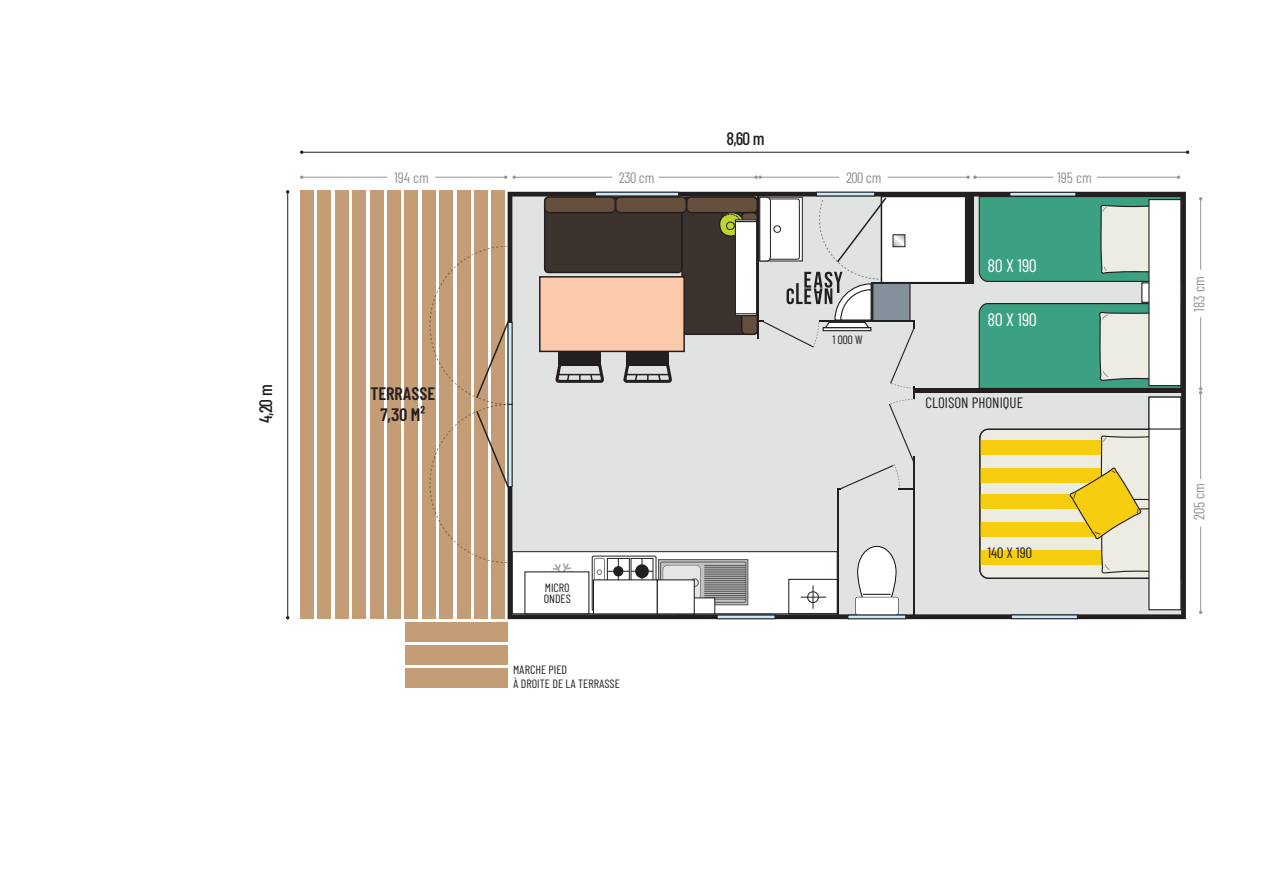
<style>
.page{position:relative;width:1263px;height:893px;background:#fff}
.page>*{position:absolute;margin:0;border:0;box-sizing:border-box;transform-origin:0 0}
.t1{font:600 18px/21.6px "Barlow Condensed";color:#231f20;text-align:center}
.t2{font:18px "Barlow Condensed";color:#fff}
.t3{font:500 18px "Barlow Condensed";color:#231f20}
.t4{font:15px "Barlow Condensed";color:#939598}
.t5{font:15px "Barlow Condensed";color:#231f20}
.t6{font:12px/14.4px "Barlow Condensed";color:#231f20}
</style>
<div class="page">
<div style="left:300px;top:191px;width:14px;height:428px;background:#c49d77"></div>
<div style="left:317px;top:191px;width:14px;height:428px;background:#c49d77"></div>
<div style="left:335px;top:191px;width:13px;height:428px;background:#c49d77"></div>
<div style="left:352px;top:191px;width:14px;height:428px;background:#c49d77"></div>
<div style="left:370px;top:191px;width:13px;height:428px;background:#c49d77"></div>
<div style="left:387px;top:191px;width:14px;height:428px;background:#c49d77"></div>
<div style="left:404px;top:191px;width:14px;height:428px;background:#c49d77"></div>
<div style="left:422px;top:191px;width:14px;height:428px;background:#c49d77"></div>
<div style="left:439px;top:191px;width:14px;height:428px;background:#c49d77"></div>
<div style="left:457px;top:191px;width:13px;height:428px;background:#c49d77"></div>
<div style="left:474px;top:191px;width:14px;height:428px;background:#c49d77"></div>
<div style="left:492px;top:191px;width:13px;height:428px;background:#c49d77"></div>
<div style="left:406px;top:622px;width:102px;height:19px;background:#c49d77"></div>
<div style="left:406px;top:645px;width:102px;height:20px;background:#c49d77"></div>
<div style="left:406px;top:668px;width:102px;height:20px;background:#c49d77"></div>
<svg style="left:508px;top:192px;width:678px;height:427px;background:#d4d5d4"></svg>
<hr style="left:913px;top:456px;width:2px;height:159px;background:#231f20">
<div style="left:913px;top:388px;width:268px;height:5px;background:#231f20"></div>
<hr style="left:871px;top:282px;width:103px;height:2px;background:#231f20">
<div style="left:717px;top:615px;width:58px;height:4px;border:1px solid #231f20"></div>
<div style="left:848px;top:615px;width:58px;height:4px;border:1px solid #231f20"></div>
<svg style="left:1011px;top:615px;width:66px;height:4px"></svg>
<div style="left:1010px;top:192px;width:66px;height:4px;border:1px solid #231f20"></div>
<div style="left:816px;top:192px;width:59px;height:4px;border:1px solid #231f20"></div>
<div style="left:595px;top:192px;width:84px;height:4px;border:1px solid #231f20"></div>
<hr style="left:837px;top:488px;width:2px;height:127px;background:#231f20">
<svg style="left:510px;top:322px;width:2px;height:82px"></svg>
<svg style="left:430px;top:246px;width:80px;height:317px"></svg>
<svg style="left:508px;top:404px;width:4px;height:83px"></svg>
<div style="left:512px;top:551px;width:325px;height:63px;background:#fff;border:1px solid #231f20"></div>
<div style="left:592px;top:556px;width:64px;height:55px;border:1px solid #231f20"></div>
<svg style="left:635px;top:564px;width:14px;height:14px"></svg>
<svg style="left:613px;top:566px;width:10px;height:10px"></svg>
<div style="left:607px;top:558px;width:23px;height:51px;border:1px solid #231f20"></div>
<div style="left:594px;top:558px;width:11px;height:51px;border:1px solid #76787b;border-radius:2px"></div>
<div style="left:630px;top:558px;width:23px;height:51px;border:1px solid #231f20"></div>
<hr style="left:618px;top:558px;width:1px;height:50px;background:#231f20">
<hr style="left:641px;top:558px;width:1px;height:50px;background:#231f20">
<svg style="left:597px;top:569px;width:56px;height:11px"></svg>
<svg style="left:660px;top:561px;width:86px;height:40px"></svg>
<div style="left:658px;top:559px;width:90px;height:46px;border:1px solid #57585a"></div>
<div style="left:663px;top:565px;width:38px;height:35px;border:1px solid #57585a;border-radius:4px"></div>
<div style="left:660px;top:562px;width:86px;height:41px;border:1px solid #57585a"></div>
<hr style="left:704px;top:599px;width:42px;height:1px;background:#57585a">
<hr style="left:704px;top:597px;width:42px;height:1px;background:#57585a">
<hr style="left:704px;top:595px;width:42px;height:1px;background:#57585a">
<hr style="left:704px;top:593px;width:42px;height:1px;background:#57585a">
<hr style="left:704px;top:591px;width:42px;height:1px;background:#57585a">
<hr style="left:704px;top:589px;width:42px;height:1px;background:#57585a">
<hr style="left:704px;top:587px;width:42px;height:1px;background:#57585a">
<hr style="left:704px;top:586px;width:42px;height:1px;background:#57585a">
<hr style="left:704px;top:584px;width:42px;height:1px;background:#57585a">
<hr style="left:704px;top:582px;width:42px;height:1px;background:#57585a">
<hr style="left:704px;top:580px;width:42px;height:1px;background:#57585a">
<hr style="left:704px;top:578px;width:42px;height:1px;background:#57585a">
<hr style="left:704px;top:576px;width:42px;height:1px;background:#57585a">
<hr style="left:704px;top:574px;width:42px;height:1px;background:#57585a">
<hr style="left:704px;top:573px;width:42px;height:1px;background:#57585a">
<hr style="left:704px;top:571px;width:42px;height:1px;background:#57585a">
<hr style="left:704px;top:569px;width:42px;height:1px;background:#57585a">
<hr style="left:704px;top:567px;width:42px;height:1px;background:#57585a">
<hr style="left:704px;top:565px;width:42px;height:1px;background:#57585a">
<div style="left:663px;top:565px;width:37px;height:34px;background:#e4e5e7;border-radius:4px"></div>
<div style="left:690px;top:578px;width:9px;height:9px;border:1px solid #57585a;border-radius:50%"></div>
<div style="left:593px;top:580px;width:64px;height:34px;background:#fff"></div>
<div style="left:677px;top:598px;width:38px;height:16px;background:#fff"></div>
<svg style="left:549px;top:563px;width:25px;height:9px"></svg>
<div style="left:657px;top:580px;width:37px;height:34px;background:#fff"></div>
<div style="left:525px;top:572px;width:64px;height:42px;border:1px solid #17151a"></div>
<div style="left:789px;top:579px;width:49px;height:35px;border:1px solid #17151a"></div>
<svg style="left:801px;top:585px;width:25px;height:24px"></svg>
<div style="left:965px;top:195px;width:9px;height:88px;background:#231f20"></div>
<div style="left:682px;top:197px;width:75px;height:137px;background:#3c332e;border-radius:4px"></div>
<div style="left:681px;top:196px;width:77px;height:139px;border:2px solid #231f20;border-radius:4px"></div>
<div style="left:545px;top:197px;width:137px;height:75px;background:#3c332e;border-radius:4px"></div>
<div style="left:544px;top:196px;width:138px;height:77px;border:2px solid #231f20;border-radius:4px"></div>
<div style="left:687px;top:197px;width:70px;height:16px;background:#674f3d;border-radius:5px"></div>
<div style="left:686px;top:196px;width:72px;height:17px;border:2px solid #231f20;border-radius:5px"></div>
<div style="left:616px;top:197px;width:70px;height:16px;background:#674f3d;border-radius:5px"></div>
<div style="left:615px;top:196px;width:72px;height:17px;border:2px solid #231f20;border-radius:5px"></div>
<div style="left:545px;top:197px;width:70px;height:16px;background:#674f3d;border-radius:5px"></div>
<div style="left:544px;top:196px;width:72px;height:17px;border:2px solid #231f20;border-radius:5px"></div>
<svg style="left:979px;top:428px;width:204px;height:151px;background:#e6d47f"></svg>
<div style="left:626px;top:340px;width:43px;height:25px;background:#231f20"></div>
<svg style="left:622px;top:361px;width:51px;height:23px"></svg>
<div style="left:559px;top:340px;width:42px;height:25px;background:#231f20"></div>
<svg style="left:554px;top:361px;width:51px;height:23px"></svg>
<div style="left:540px;top:277px;width:144px;height:74px;background:#fccaaa"></div>
<div style="left:539px;top:276px;width:146px;height:76px;border:2px solid #231f20"></div>
<svg style="left:1141px;top:282px;width:22px;height:21px"></svg>
<svg style="left:978px;top:195px;width:204px;height:88px;background:#60a892"></svg>
<svg style="left:978px;top:302px;width:204px;height:88px;background:#62aa93"></svg>
<div style="left:881px;top:196px;width:85px;height:87px;background:#fff"></div>
<div style="left:881px;top:196px;width:85px;height:87px;border:1px solid #231f20"></div>
<div style="left:1148px;top:199px;width:33px;height:187px;background:#fff"></div>
<div style="left:1148px;top:397px;width:33px;height:213px;background:#fff"></div>
<div style="left:1148px;top:397px;width:33px;height:33px;background:#fff;border:1px solid #231f20"></div>
<div style="left:855px;top:597px;width:43px;height:18px;border:1px solid #0a0d14;border-radius:2px"></div>
<div style="left:856px;top:597px;width:42px;height:17px;background:#fff;border-radius:2px"></div>
<svg style="left:857px;top:546px;width:40px;height:52px"></svg>
<hr style="left:287px;top:191px;width:1px;height:427px;background:#231f20">
<svg style="left:718px;top:196px;width:197px;height:294px;background:#cfd0cf"></svg>
<hr style="left:302px;top:152px;width:885px;height:1px;background:#231f20">
<hr style="left:301px;top:177px;width:86px;height:1px;background:#939598">
<hr style="left:436px;top:177px;width:70px;height:1px;background:#939598">
<hr style="left:514px;top:177px;width:98px;height:1px;background:#939598">
<svg style="left:504px;top:176px;width:12px;height:3px"></svg>
<svg style="left:754px;top:176px;width:8px;height:3px"></svg>
<hr style="left:659px;top:177px;width:98px;height:1px;background:#939598">
<hr style="left:975px;top:177px;width:78px;height:1px;background:#939598">
<hr style="left:888px;top:177px;width:78px;height:1px;background:#939598">
<hr style="left:760px;top:177px;width:79px;height:1px;background:#939598">
<svg style="left:966px;top:176px;width:11px;height:3px"></svg>
<hr style="left:1097px;top:177px;width:81px;height:1px;background:#939598">
<hr style="left:1200px;top:199px;width:1px;height:70px;background:#939598">
<hr style="left:1200px;top:317px;width:1px;height:71px;background:#939598">
<hr style="left:1200px;top:394px;width:1px;height:85px;background:#939598">
<svg style="left:1199px;top:387px;width:3px;height:7px"></svg>
<hr style="left:1200px;top:527px;width:1px;height:85px;background:#939598">
<h1 class="t3" style="left:259px;top:422px;width:40px;rotate:-90deg">4,20 m</h1>
<h1 class="t3" style="left:727px;top:132px;width:40px">8,60 m</h1>
<p class="t4" style="left:394px;top:172px;width:36px">194 cm</p>
<p class="t4" style="left:619px;top:172px;width:37px">230 cm</p>
<p class="t4" style="left:846px;top:172px;width:37px">200 cm</p>
<p class="t4" style="left:1057px;top:172px;width:36px">195 cm</p>
<h1 class="t2" style="left:987px;top:259px;width:51px">80 X 190</h1>
<h1 class="t1" style="left:370px;top:383px;width:66px">TERRASSE<br>7,30 M²</h1>
<p class="t6" style="left:544px;top:583px;width:29px;line-height:11.4px">MICRO<br>ONDES</p>
<p class="t6" style="left:513px;top:663px;width:108px">MARCHE PIED<br>À DROITE DE LA TERRASSE</p>
<p class="t6" style="left:832px;top:333px;width:32px">1 000 W</p>
<h1 class="t2" style="left:987px;top:313px;width:51px">80 X 190</h1>
<p class="t5" style="left:925px;top:397px;width:99px">CLOISON PHONIQUE</p>
<p class="t5" style="left:987px;top:547px;width:46px">140 X 190</p>
<p class="t4" style="left:1194px;top:312px;width:37px;rotate:-90deg">183 cm</p>
<p class="t4" style="left:1194px;top:520px;width:39px;rotate:-90deg">205 cm</p>
</div>
